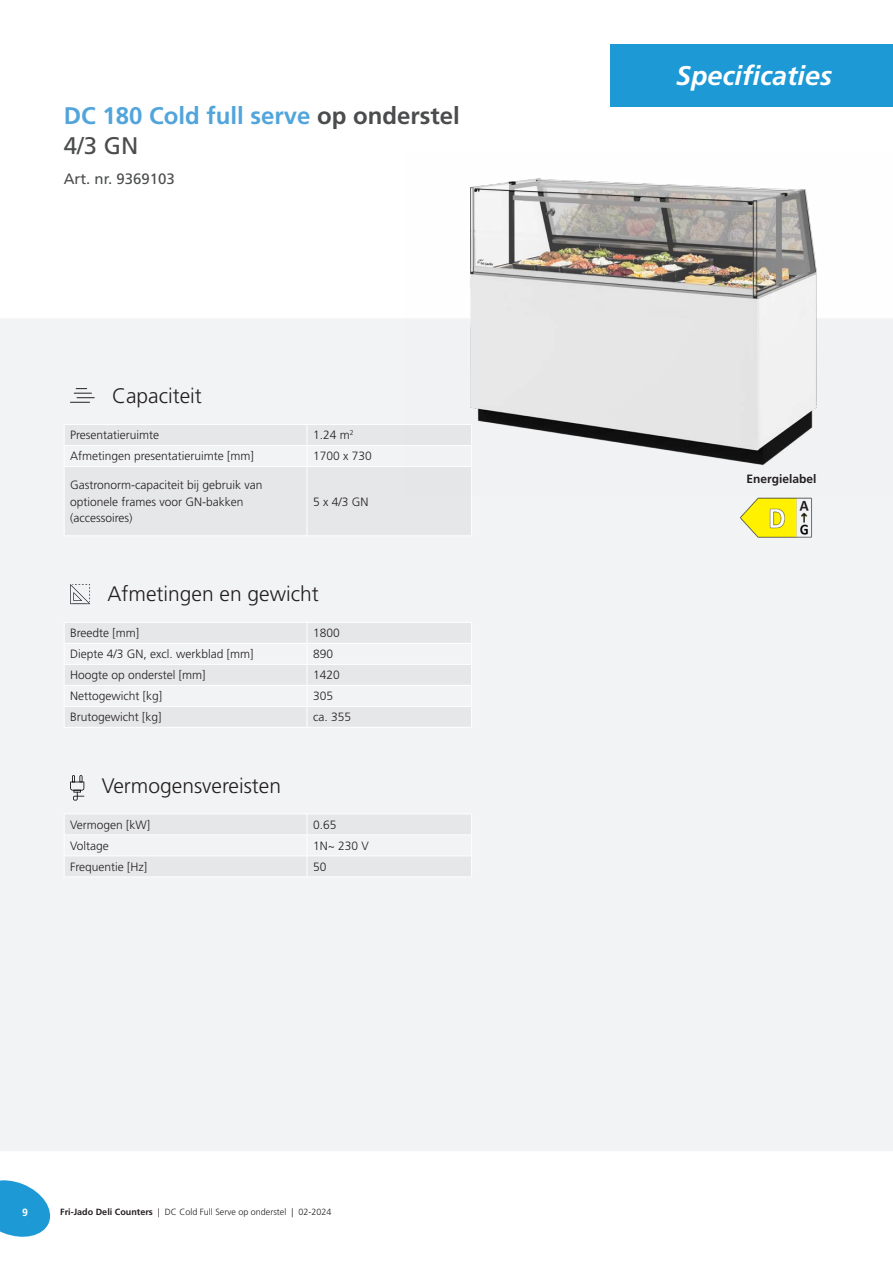
<style>
.page{position:relative;width:893px;height:1263px;background:#fff}
.page>*{position:absolute;margin:0;border:0;box-sizing:border-box;transform-origin:0 0}
.Pagina_soort{font:italic 700 27px "Frutiger LT Std";color:#fff}
.Productnaam{font:700 24px "Frutiger LT Std";color:#51a5db}
.Productnaame_2e_regel{font:24px "Frutiger LT Std";color:#4b4c4d}
.t1{font:300 21px "Frutiger LT Std";color:#231f20}
.Artikelnummer{font:15px "Frutiger LT Std";color:#4b4c4d}
.t2{font:300 12px/16.5px "Frutiger LT Std";color:#231f20}
.Bodytekst{font:700 12px "Frutiger LT Std";color:#231f20}
.t3{font:700 10.5px "Frutiger LT Std";color:#fff}
.t4{font:300 9px "Frutiger LT Std";color:#231f20}
.s1{color:#4b4c4d}
.s2{font-weight:700}
</style>
<div class="page">
<svg style="left:0;top:1180px;width:51px;height:57px"></svg>
<div style="left:0;top:319px;width:893px;height:832px;background:#f2f3f4"></div>
<div style="left:65px;top:425px;width:339px;height:20px;background:#e6e7e9"></div>
<svg style="left:64px;top:446px;width:408px;height:111px;fill:#e6e7e9"></svg>
<hr style="left:64px;top:424px;width:243px;height:1px;background:#fff">
<hr style="left:307px;top:424px;width:165px;height:1px;background:#fff">
<hr style="left:64px;top:445px;width:243px;height:1px;background:#fff">
<svg style="left:64px;top:425px;width:1px;height:41px"></svg>
<hr style="left:307px;top:445px;width:165px;height:1px;background:#fff">
<svg style="left:307px;top:425px;width:1px;height:41px"></svg>
<hr style="left:64px;top:466px;width:243px;height:1px;background:#fff">
<hr style="left:64px;top:467px;width:1px;height:68px;background:#fff">
<hr style="left:307px;top:466px;width:165px;height:1px;background:#fff">
<hr style="left:307px;top:467px;width:1px;height:68px;background:#fff">
<hr style="left:471px;top:467px;width:1px;height:68px;background:#fff">
<hr style="left:64px;top:535px;width:243px;height:1px;background:#fff">
<hr style="left:307px;top:535px;width:165px;height:1px;background:#fff">
<svg style="left:70px;top:388px;width:24px;height:15px"></svg>
<svg style="left:64px;top:622px;width:408px;height:126px"></svg>
<hr style="left:64px;top:727px;width:243px;height:1px;background:#fff">
<hr style="left:307px;top:727px;width:165px;height:1px;background:#fff">
<svg style="left:70px;top:584px;width:20px;height:20px"></svg>
<hr style="left:64px;top:813px;width:243px;height:1px;background:#fff">
<hr style="left:307px;top:813px;width:165px;height:1px;background:#fff">
<svg style="left:64px;top:814px;width:408px;height:62px"></svg>
<hr style="left:64px;top:876px;width:243px;height:1px;background:#fff">
<hr style="left:307px;top:876px;width:165px;height:1px;background:#fff">
<svg style="left:70px;top:775px;width:14px;height:25px"></svg>
<img style="left:404px;top:178px;width:489px;height:317px">
<div style="left:610px;top:44px;width:283px;height:62px;background:#1d99d6"></div>
<img style="left:736px;top:497px;width:80px;height:41px">
<p class="Productnaam" style="left:64px;top:102px;width:398px">DC 180 Cold full serve <span class="s1">op onderstel</span></p>
<p class="Productnaame_2e_regel" style="left:64px;top:132px;width:76px">4/3 GN</p>
<p class="Artikelnummer" style="left:64px;top:170px;width:113px">Art. nr. 9369103</p>
<p class="t1" style="left:112px;top:383px;width:91px">Capaciteit</p>
<p class="t2" style="left:70px;top:427px;width:91px">Presentatieruimte</p>
<p class="t2" style="left:313px;top:427px;width:42px">1.24 m<sup>2</sup></p>
<p class="t2" style="left:70px;top:448px;width:185px">Afmetingen presentatieruimte [mm]</p>
<p class="t2" style="left:313px;top:448px;width:60px">1700 x 730</p>
<p class="t2" style="left:70px;top:477px;width:194px">Gastronorm-capaciteit bij gebruik van optionele frames voor GN-bakken (accessoires)</p>
<p class="t2" style="left:313px;top:493px;width:57px">5 x 4/3 GN</p>
<p class="t1" style="left:108px;top:582px;width:213px">Afmetingen en gewicht</p>
<p class="t2" style="left:70px;top:625px;width:71px">Breedte [mm]</p>
<p class="t2" style="left:313px;top:625px;width:28px">1800</p>
<p class="t2" style="left:70px;top:646px;width:185px">Diepte 4/3 GN, excl. werkblad [mm]</p>
<p class="t2" style="left:313px;top:646px;width:22px">890</p>
<p class="t2" style="left:70px;top:667px;width:137px">Hoogte op onderstel [mm]</p>
<p class="t2" style="left:313px;top:667px;width:28px">1420</p>
<p class="t2" style="left:70px;top:688px;width:94px">Nettogewicht [kg]</p>
<p class="t2" style="left:313px;top:688px;width:22px">305</p>
<p class="t2" style="left:70px;top:709px;width:93px">Brutogewicht [kg]</p>
<p class="t2" style="left:313px;top:709px;width:40px">ca. 355</p>
<p class="t1" style="left:102px;top:774px;width:181px">Vermogensvereisten</p>
<p class="t2" style="left:70px;top:817px;width:82px">Vermogen [kW]</p>
<p class="t2" style="left:313px;top:817px;width:25px">0.65</p>
<p class="t2" style="left:70px;top:838px;width:40px">Voltage</p>
<p class="t2" style="left:313px;top:838px;width:57px">1N~ 230 V</p>
<p class="t2" style="left:70px;top:859px;width:79px">Frequentie [Hz]</p>
<p class="t2" style="left:313px;top:859px;width:15px">50</p>
<p class="t3" style="left:22px;top:1206px;width:7px">9</p>
<p class="t4" style="left:60px;top:1207px;width:273px"><span class="s2">Fri-Jado Deli Counters</span> | DC Cold Full Serve op onderstel | 02-2024</p>
<p class="Pagina_soort" style="left:676px;top:60px;width:158px">Specificaties</p>
<p class="Bodytekst" style="left:746px;top:472px;width:72px">Energielabel</p>
</div>
